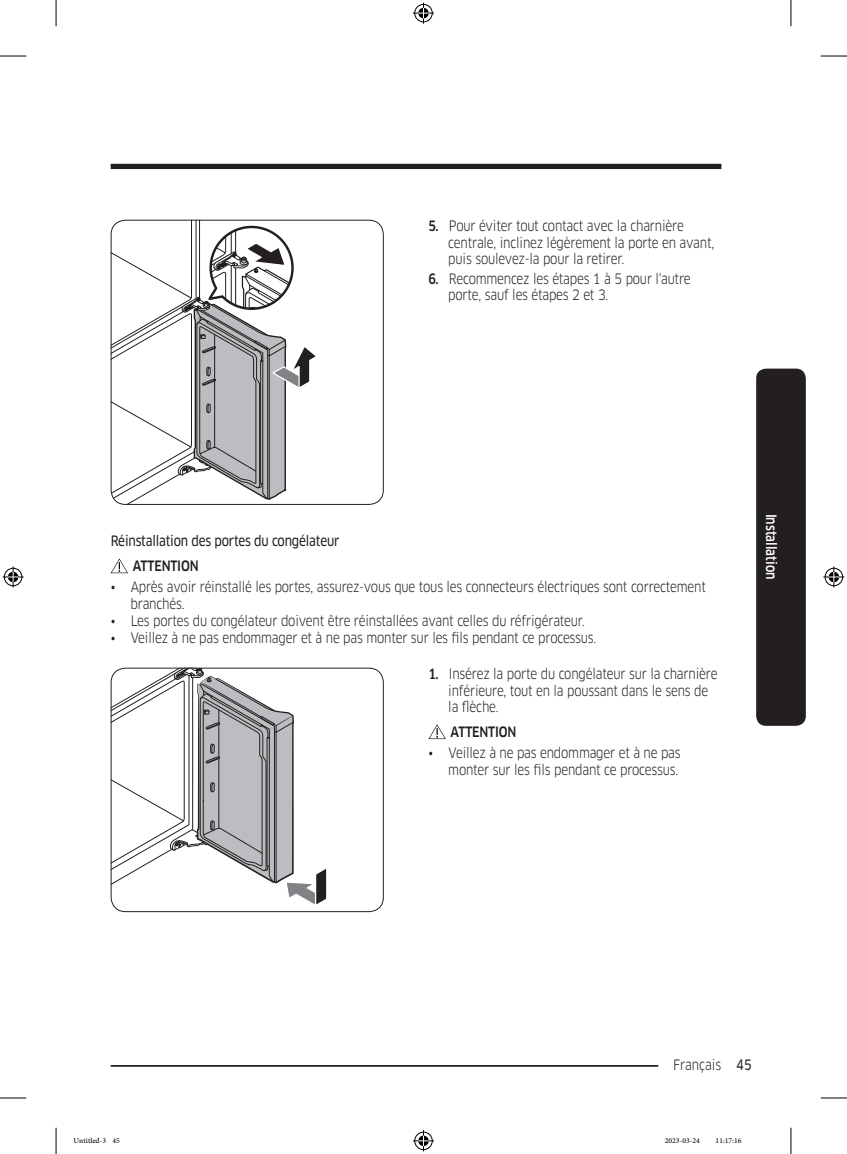
<style>
.page{position:relative;width:847px;height:1154px;background:#fff}
.page>*{position:absolute;margin:0;border:0;box-sizing:border-box;transform-origin:0 0}
.t1{font:14px/16.8px "Samsung Clan Pro";letter-spacing:-.015em;color:#231f20;scale:.85 1}
.t2{font:14px "Samsung Clan Pro News";letter-spacing:-.015em;color:#231f20;scale:.85 1}
.DL_DT_Icon{font:500 14px "Samsung Clan Pro";letter-spacing:-.015em;color:#231f20;scale:.85 1}
.Sidebar{font:500 14px "Samsung Clan Pro";color:#fff;scale:.85 1}
.t3{font:10.5px "Adobe Arabic";color:#000}
.s1{font-weight:500}
.s2{font-family:"Samsung Clan Pro News"}
</style>
<div class="page">
<div style="left:111px;top:164px;width:610px;height:5px;background:#231f20"></div>
<hr style="left:111px;top:1065px;width:610px;height:2px;background:#231f20">
<div style="left:658px;top:1055px;width:78px;height:17px;background:#fff"></div>
<div style="left:755px;top:369px;width:50px;height:357px;background:#231f20;border-radius:10px"></div>
<svg style="left:111px;top:220px;width:205px;height:285px"></svg>
<div style="left:111px;top:220px;width:272px;height:285px;border:1px solid #231f20;border-radius:14px"></div>
<svg style="left:111px;top:558px;width:17px;height:15px"></svg>
<svg style="left:111px;top:668px;width:216px;height:244px"></svg>
<div style="left:111px;top:668px;width:272px;height:244px;border:1px solid #231f20;border-radius:14px"></div>
<svg style="left:428px;top:724px;width:17px;height:15px"></svg>
<svg style="left:0;top:56px;width:26px;height:1px"></svg>
<svg style="left:820px;top:56px;width:26px;height:1px"></svg>
<svg style="left:0;top:1097px;width:26px;height:1px"></svg>
<svg style="left:820px;top:1097px;width:26px;height:1px"></svg>
<svg style="left:56px;top:0;width:1px;height:26px"></svg>
<svg style="left:56px;top:1128px;width:1px;height:26px"></svg>
<svg style="left:790px;top:0;width:1px;height:26px"></svg>
<svg style="left:790px;top:1128px;width:1px;height:26px"></svg>
<svg style="left:413px;top:3px;width:21px;height:21px"></svg>
<svg style="left:413px;top:1130px;width:21px;height:21px"></svg>
<svg style="left:3px;top:566px;width:21px;height:21px"></svg>
<svg style="left:823px;top:566px;width:21px;height:21px"></svg>
<p class="t1" style="left:448px;top:217px;width:314px;text-indent:-20px"><span class="s1">5.</span> Pour éviter tout contact avec la charnière centrale, inclinez légèrement la porte en avant, puis soulevez-la pour la retirer.</p>
<p class="t1" style="left:448px;top:270px;width:286px;text-indent:-20px"><span class="s1">6.</span> Recommencez les étapes 1 à 5 pour l'autre porte, sauf les étapes 2 et 3.</p>
<h4 class="t2" style="left:111px;top:533px;width:270px">Réinstallation des portes du congélateur</h4>
<p class="DL_DT_Icon" style="left:133px;top:557px;width:79px">ATTENTION</p>
<p class="t1" style="left:130px;top:579px;width:678px;text-indent:-20px">• Après avoir réinstallé les portes, assurez-vous que tous les connecteurs électriques sont correctement branchés.</p>
<p class="t1" style="left:111px;top:612px;width:559px">• Les portes du congélateur doivent être réinstallées avant celles du réfrigérateur.</p>
<p class="t1" style="left:111px;top:629px;width:572px">• Veillez à ne pas endommager et à ne pas monter sur les fils pendant ce processus.</p>
<p class="t1" style="left:448px;top:665px;width:318px;text-indent:-20px"><span class="s1">1.</span> Insérez la porte du congélateur sur la charnière inférieure, tout en la poussant dans le sens de la flèche.</p>
<p class="DL_DT_Icon" style="left:450px;top:723px;width:79px">ATTENTION</p>
<p class="t1" style="left:428px;top:745px;width:298px;text-align:right">• Veillez à ne pas endommager et à ne pas monter sur les fils pendant ce processus.</p>
<p class="Sidebar" style="left:779px;top:513px;width:79px;rotate:90deg">Installation</p>
<p class="t1" style="left:673px;top:1056px;width:94px">Français <span class="s2">45</span></p>
<p class="t3" style="left:74px;top:1133px;width:48px">Untitled-3 45</p>
<p class="t3" style="left:664px;top:1133px;width:37px">2023-03-24</p>
<p class="t3" style="left:715px;top:1133px;width:27px">11:17:16</p>
</div>
